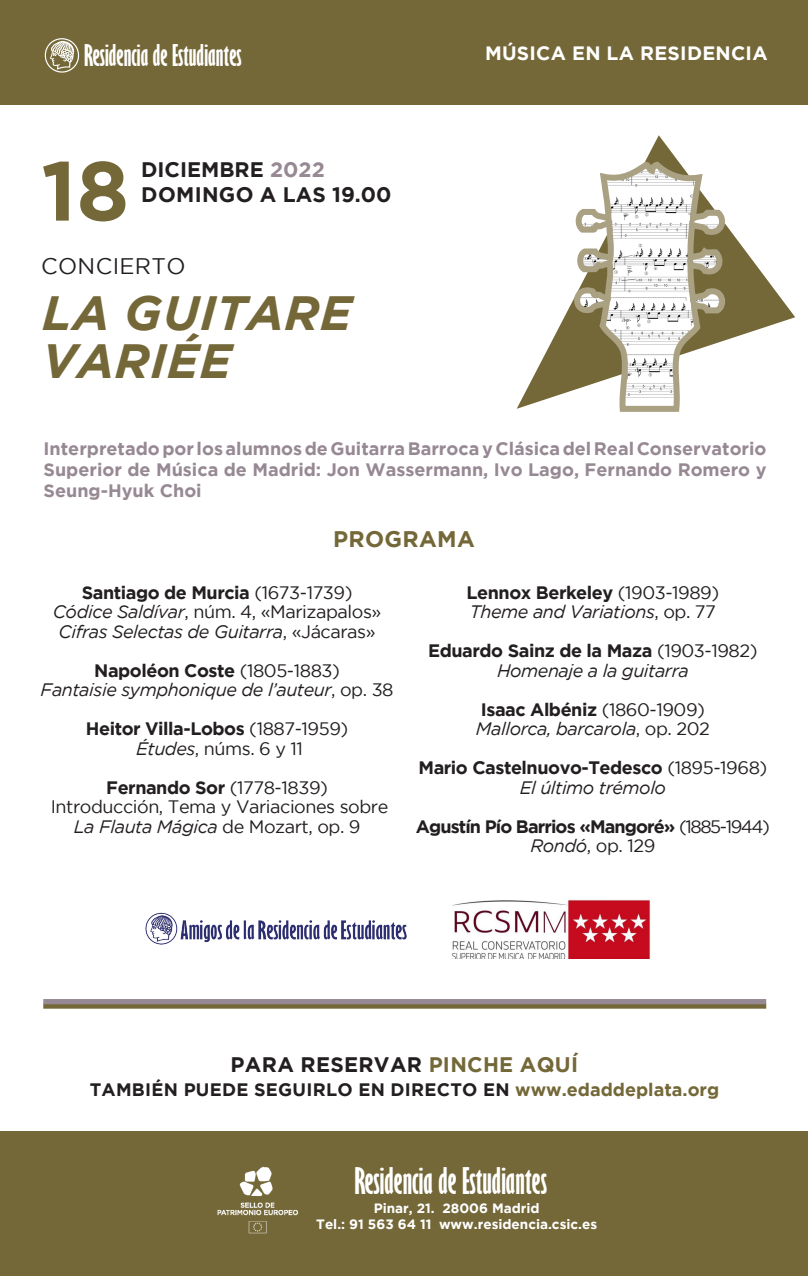
<style>
.page{position:relative;width:808px;height:1276px;background:#fff}
.page>*{position:absolute;margin:0;border:0;box-sizing:border-box;transform-origin:0 0}
.t1{font:700 83.7px "Gotham";color:#746839}
.señores{font:italic 700 48px/48px "Gotham";letter-spacing:.015em;color:#746839}
.t2{font:700 extra-condensed 33.75px "Gill Sans";color:#fff}
.t3{font:700 extra-condensed 27.6px "Gill Sans";color:#fff}
.señores-2{font:22.5px "Gotham";letter-spacing:.015em;color:#231f20}
.señores-3{font:700 22.5px "Gotham";letter-spacing:.015em;color:#746839}
.señores-4{font:700 21px "Gotham";letter-spacing:.015em;color:#231f20}
.t4{font:700 19.35px "Gotham";letter-spacing:.015em;color:#fff}
.señores-5{font:700 18px "Gotham";letter-spacing:-.025em;color:#231f20}
.señores-6{font:italic 18px "Gotham";letter-spacing:-.025em;color:#231f20}
.señores-7{font:700 18px/21px "Gotham";color:#978993;text-align:justify}
.señores-8{font:18px/19.5px "Gotham";letter-spacing:-.025em;color:#231f20;text-align:center}
.señores-9{font:700 18px "Gotham";letter-spacing:.015em;color:#231f20}
.señores-10{font:700 18px "Gotham";letter-spacing:-.05em;color:#231f20}
.t5{font:700 13.5px "Gotham";color:#fff}
.s1{color:#978993}
.s2{font-weight:400}
.s3{font-style:italic}
.s4{font-style:normal}
.s5{color:#746839}
</style>
<div class="page">
<svg style="left:43px;top:1004px;width:723px;height:4px;background:#766a3f"></svg>
<div style="left:43px;top:999px;width:723px;height:5px;background:#978993"></div>
<img style="left:452px;top:900px;width:198px;height:59px">
<img style="left:145px;top:912px;width:262px;height:33px">
<svg style="left:517px;top:135px;width:278px;height:274px"></svg>
<svg style="left:572px;top:158px;width:154px;height:254px"></svg>
<div style="left:0;top:0;width:808px;height:105px;background:#746839"></div>
<img style="left:44px;top:38px;width:36px;height:35px">
<div style="left:0;top:1131px;width:808px;height:145px;background:#746839"></div>
<img style="left:217px;top:1166px;width:81px;height:68px">
<p class="t3" style="left:84px;top:38px;width:159px">Residencia de Estudiantes</p>
<p class="t4" style="left:485px;top:42px;width:284px">MÚSICA EN LA RESIDENCIA</p>
<p class="t1" style="left:41px;top:143px;width:90px">18</p>
<p class="señores-4" style="left:141px;top:157px;width:185px">DICIEMBRE <span class="s1">2022</span></p>
<p class="señores-4" style="left:141px;top:183px;width:252px">DOMINGO A LAS 19.00</p>
<p class="señores-2" style="left:41px;top:254px;width:146px">CONCIERTO</p>
<p class="señores" style="left:42px;top:289px;width:312px">LA GUITARE<br>VARIÉE</p>
<p class="señores-7" style="left:44px;top:438px;width:724px">Interpretado por los alumnos de Guitarra Barroca y Clásica del Real Conservatorio Superior de Música de Madrid: Jon Wassermann, Ivo Lago, Fernando Romero y Seung-Hyuk Choi</p>
<p class="señores-3" style="left:333px;top:526px;width:143px">PROGRAMA</p>
<p class="señores-5" style="left:82px;top:582px;width:272px">Santiago de Murcia <span class="s2">(1673-1739)</span></p>
<p class="señores-8" style="left:53px;top:602px;width:330px"><span class="s3">Códice Saldívar</span>, núm. 4, «Marizapalos»</p>
<p class="señores-6" style="left:59px;top:621px;width:319px">Cifras Selectas de Guitarra<span class="s4">, «Jácaras»</span></p>
<p class="señores-5" style="left:94px;top:660px;width:247px">Napoléon Coste <span class="s2">(1805-1883)</span></p>
<p class="señores-6" style="left:41px;top:680px;width:354px">Fantaisie symphonique de l’auteur<span class="s4">, op. 38</span></p>
<p class="señores-5" style="left:86px;top:718px;width:264px">Heitor Villa-Lobos <span class="s2">(1887-1959)</span></p>
<p class="señores-8" style="left:136px;top:738px;width:168px"><span class="s3">Études</span>, núms. 6 y 11</p>
<p class="señores-5" style="left:106px;top:777px;width:223px">Fernando Sor <span class="s2">(1778-1839)</span></p>
<p class="señores-8" style="left:51px;top:797px;width:339px">Introducción, Tema y Variaciones sobre<br><span class="s3">La Flauta Mágica</span> de Mozart, op. 9</p>
<p class="señores-5" style="left:467px;top:582px;width:254px">Lennox Berkeley <span class="s2">(1903-1989)</span></p>
<p class="señores-6" style="left:470px;top:602px;width:248px">Theme and Variations<span class="s4">, op. 77</span></p>
<p class="señores-5" style="left:428px;top:640px;width:331px">Eduardo Sainz de la Maza <span class="s2">(1903-1982)</span></p>
<p class="señores-6" style="left:497px;top:660px;width:193px">Homenaje a la guitarra</p>
<p class="señores-5" style="left:481px;top:699px;width:226px">Isaac Albéniz <span class="s2">(1860-1909)</span></p>
<p class="señores-6" style="left:476px;top:719px;width:235px">Mallorca, barcarola<span class="s4">, op. 202</span></p>
<p class="señores-5" style="left:418px;top:757px;width:350px">Mario Castelnuovo-Tedesco <span class="s2">(1895-1968)</span></p>
<p class="señores-6" style="left:520px;top:777px;width:148px">El último trémolo</p>
<p class="señores-10" style="left:416px;top:816px;width:356px">Agustín Pío Barrios «Mangoré» <span class="s2">(1885-1944)</span></p>
<p class="señores-8" style="left:530px;top:836px;width:126px"><span class="s3">Rondó</span>, op. 129</p>
<p class="señores-4" style="left:231px;top:1052px;width:349px">PARA RESERVAR <span class="s5">PINCHE AQUÍ</span></p>
<p class="señores-9" style="left:90px;top:1079px;width:631px">TAMBIÉN PUEDE SEGUIRLO EN DIRECTO EN <span class="s5">www.edaddeplata.org</span></p>
<p class="t2" style="left:354px;top:1160px;width:194px">Residencia de Estudiantes</p>
<p class="t5" style="left:374px;top:1200px;width:168px">Pinar, 21. 28006 Madrid</p>
<p class="t5" style="left:316px;top:1216px;width:282px">Tel.: 91 563 64 11 www.residencia.csic.es</p>
</div>
